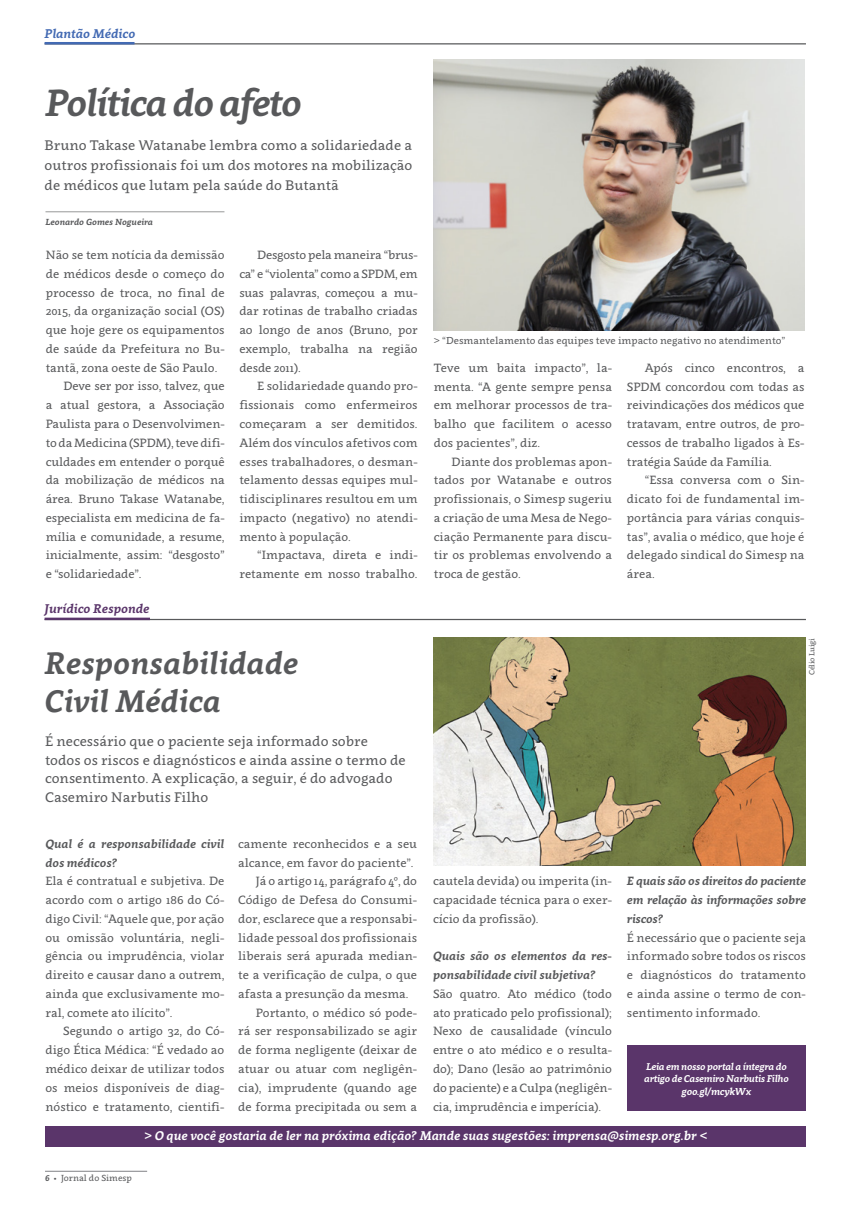
<style>
.page{position:relative;width:851px;height:1205px;background:#fff}
.page>*{position:absolute;margin:0;border:0;box-sizing:border-box;transform-origin:0 0}
.t1{font:italic 700 37.5px "Clavo";letter-spacing:-.04em;color:#58595b}
.t2{font:italic 700 30.75px/38.6px "Clavo";color:#58595b}
.t3{font:13.75px/18.8px "Clavo";color:#58595b;text-align:justify}
.t4{font:italic 700 12.5px "Clavo";color:#fff}
.t5{font:italic 700 12.5px "Clavo";color:#5a356a}
.t6{font:italic 700 12.5px "Clavo";color:#436ab3}
.t7{font:11.88px/18.8px "Clavo";color:#58595b;text-align:justify}
.t8{font:italic 700 11.88px/18.8px "Clavo";color:#58595b}
.t9{font:10px "Clavo";color:#58595b}
.t10{font:italic 700 10px "Clavo";letter-spacing:-.025em;color:#fff}
.t11{font:italic 700 9.75px/12.5px "Clavo";letter-spacing:-.025em;color:#fff}
.t12{font:italic 700 8.75px "Clavo";color:#58595b}
.t13{font:8.75px "Clavo";color:#58595b}
.t14{font:7.5px "Clavo";letter-spacing:-.02em;color:#58595b}
.s1{font-weight:700;font-style:italic}
</style>
<div class="page">
<hr style="left:45px;top:1171px;width:102px;height:1px;background:#808285">
<hr style="left:45px;top:43px;width:760px;height:1px;background:#58595b">
<hr style="left:45px;top:42px;width:89px;height:2px;background:#436ab3">
<div style="left:45px;top:1126px;width:760px;height:20px;background:#5a356a"></div>
<div style="left:627px;top:1045px;width:178px;height:65px;background:#5a356a"></div>
<img style="left:434px;top:638px;width:371px;height:228px">
<hr style="left:45px;top:619px;width:760px;height:1px;background:#58595b">
<hr style="left:45px;top:617px;width:105px;height:3px;background:#59356a">
<hr style="left:45px;top:211px;width:179px;height:1px;background:#58595b">
<img style="left:433px;top:60px;width:371px;height:270px">
<p class="t6" style="left:45px;top:25px;width:92px">Plantão Médico</p>
<h1 class="t1" style="left:45px;top:76px;width:258px">Política do afeto</h1>
<p class="t3" style="left:45px;top:135px;width:369px;line-height:20px">Bruno Takase Watanabe lembra como a solidariedade a outros profissionais foi um dos motores na mobilização de médicos que lutam pela saúde do Butantã</p>
<p class="t12" style="left:45px;top:216px;width:109px">Leonardo Gomes Nogueira</p>
<p class="t7" style="left:46px;top:245px;width:180px">Não se tem notícia da demissão</p>
<p class="t7" style="left:46px;top:264px;width:180px">de médicos desde o começo do</p>
<p class="t7" style="left:46px;top:283px;width:180px">processo de troca, no final de</p>
<p class="t7" style="left:46px;top:301px;width:180px">2015, da organização social (OS)</p>
<p class="t7" style="left:46px;top:320px;width:180px">que hoje gere os equipamentos</p>
<p class="t7" style="left:46px;top:339px;width:180px">de saúde da Prefeitura no Bu-</p>
<p class="t7" style="left:46px;top:358px;width:173px">tantã, zona oeste de São Paulo.</p>
<p class="t7" style="left:63px;top:376px;width:163px">Deve ser por isso, talvez, que</p>
<p class="t7" style="left:46px;top:395px;width:180px">a atual gestora, a Associação</p>
<p class="t7" style="left:46px;top:414px;width:180px">Paulista para o Desenvolvimen-</p>
<p class="t7" style="left:46px;top:433px;width:180px">to da Medicina (SPDM), teve difi-</p>
<p class="t7" style="left:46px;top:451px;width:180px">culdades em entender o porquê</p>
<p class="t7" style="left:46px;top:470px;width:180px">da mobilização de médicos na</p>
<p class="t7" style="left:46px;top:489px;width:180px">área. Bruno Takase Watanabe,</p>
<p class="t7" style="left:46px;top:508px;width:180px">especialista em medicina de fa-</p>
<p class="t7" style="left:46px;top:526px;width:180px">mília e comunidade, a resume,</p>
<p class="t7" style="left:46px;top:545px;width:180px">inicialmente, assim: “desgosto”</p>
<p class="t7" style="left:46px;top:564px;width:97px">e “solidariedade”.</p>
<p class="t5" style="left:45px;top:600px;width:106px">Jurídico Responde</p>
<p class="t7" style="left:239px;top:245px;width:180px;text-indent:18px">Desgosto pela maneira “brus&shy;ca” e “violenta” como a SPDM, em suas palavras, começou a mu&shy;dar rotinas de trabalho criadas ao longo de anos (Bruno, por exemplo, trabalha na região desde 2011).</p>
<p class="t7" style="left:239px;top:376px;width:180px;text-indent:18px">E solidariedade quando pro&shy;fissionais como enfermeiros começaram a ser demitidos.<br>Além dos vínculos afetivos com esses trabalhadores, o desman&shy;telamento dessas equipes mul&shy;tidisciplinares resultou em um impacto (negativo) no atendi&shy;mento à população.</p>
<p class="t7" style="left:239px;top:545px;width:180px;text-align:right">“Impactava, direta e indi&shy;retamente em nosso trabalho.</p>
<h2 class="t2" style="left:45px;top:642px;width:255px">Responsabilidade<br>Civil Médica</h2>
<p class="t3" style="left:45px;top:731px;width:362px;text-align:left">É necessário que o paciente seja informado sobre todos os riscos e diagnósticos e ainda assine o termo de consentimento. A explicação, a seguir, é do advogado Casemiro Narbutis Filho</p>
<p class="t9" style="left:434px;top:334px;width:353px">&gt; “Desmantelamento das equipes teve impacto negativo no atendimento”</p>
<p class="t7" style="left:434px;top:358px;width:180px">Teve um baita impacto”, la&shy;menta. “A gente sempre pensa em melhorar processos de tra&shy;balho que facilitem o acesso dos pacientes”, diz.</p>
<p class="t7" style="left:434px;top:451px;width:179px;text-indent:18px">Diante dos problemas apon&shy;tados por Watanabe e outros profissionais, o Simesp sugeriu a criação de uma Mesa de Nego&shy;ciação Permanente para discu&shy;tir os problemas envolvendo a troca de gestão.</p>
<p class="t7" style="left:627px;top:358px;width:179px;text-indent:18px">Após cinco encontros, a SPDM concordou com todas as reivindicações dos médicos que tratavam, entre outros, de pro&shy;cessos de trabalho ligados à Es&shy;tratégia Saúde da Família.</p>
<p class="t7" style="left:627px;top:470px;width:179px;text-indent:18px">“Essa conversa com o Sin&shy;dicato foi de fundamental im&shy;portância para várias conquis&shy;tas”, avalia o médico, que hoje é delegado sindical do Simesp na área.</p>
<p class="t14" style="left:806px;top:675px;width:39px;rotate:-90deg">Célio Luigi</p>
<p class="t8" style="left:45px;top:834px;width:180px">Qual é a responsabilidade civil dos médicos?</p>
<p class="t7" style="left:45px;top:871px;width:180px">Ela é contratual e subjetiva. De acordo com o artigo 186 do Có&shy;digo Civil: “Aquele que, por ação ou omissão voluntária, negli&shy;gência ou imprudência, violar direito e causar dano a outrem, ainda que exclusivamente mo&shy;ral, comete ato ilícito”.</p>
<p class="t7" style="left:45px;top:1021px;width:180px;text-indent:18px">Segundo o artigo 32, do Có&shy;digo Ética Médica: “É vedado ao médico deixar de utilizar todos os meios disponíveis de diag&shy;nóstico e tratamento, cientifi-</p>
<p class="t7" style="left:238px;top:834px;width:180px">camente reconhecidos e a seu</p>
<p class="t7" style="left:238px;top:853px;width:177px">alcance, em favor do paciente”.</p>
<p class="t7" style="left:256px;top:871px;width:163px">Já o artigo 14, parágrafo 4º, do</p>
<p class="t7" style="left:238px;top:890px;width:180px">Código de Defesa do Consumi-</p>
<p class="t7" style="left:238px;top:909px;width:180px">dor, esclarece que a responsabi-</p>
<p class="t7" style="left:238px;top:928px;width:180px">lidade pessoal dos profissionais</p>
<p class="t7" style="left:238px;top:946px;width:180px">liberais será apurada median-</p>
<p class="t7" style="left:238px;top:965px;width:180px">te a verificação de culpa, o que</p>
<p class="t7" style="left:238px;top:984px;width:172px">afasta a presunção da mesma.</p>
<p class="t7" style="left:256px;top:1003px;width:163px">Portanto, o médico só pode-</p>
<p class="t7" style="left:238px;top:1021px;width:180px">rá ser responsabilizado se agir</p>
<p class="t7" style="left:238px;top:1040px;width:180px">de forma negligente (deixar de</p>
<p class="t7" style="left:238px;top:1059px;width:180px">atuar ou atuar com negligên-</p>
<p class="t7" style="left:238px;top:1078px;width:180px">cia), imprudente (quando age</p>
<p class="t7" style="left:238px;top:1096px;width:180px">de forma precipitada ou sem a</p>
<p class="t4" style="left:144px;top:1126px;width:565px">&gt; O que você gostaria de ler na próxima edição? Mande suas sugestões: imprensa@simesp.org.br &lt;</p>
<p class="t7" style="left:433px;top:871px;width:180px">cautela devida) ou imperita (in&shy;capacidade técnica para o exer&shy;cício da profissão).</p>
<p class="t8" style="left:433px;top:946px;width:180px">Quais são os elementos da res&shy;ponsabilidade civil subjetiva?</p>
<p class="t7" style="left:433px;top:984px;width:180px">São quatro. Ato médico (todo ato praticado pelo profissional); Nexo de causalidade (vínculo entre o ato médico e o resulta&shy;do); Dano (lesão ao patrimônio do paciente) e a Culpa (negligên&shy;cia, imprudência e imperícia).</p>
<p class="t8" style="left:627px;top:871px;width:180px;text-align:justify">E quais são os direitos do paciente em relação às informações sobre riscos?</p>
<p class="t7" style="left:627px;top:928px;width:180px">É necessário que o paciente seja informado sobre todos os riscos e diagnósticos do tratamento e ainda assine o termo de con&shy;sentimento informado.</p>
<p class="t11" style="left:644px;top:1059px;width:146px">Leia em nosso portal a íntegra do artigo de Casemiro Narbutis Filho</p>
<p class="t10" style="left:681px;top:1084px;width:71px">goo.gl/mcykWx</p>
<p class="t13" style="left:45px;top:1172px;width:88px"><span class="s1">6</span> • Jornal do Simesp</p>
</div>
